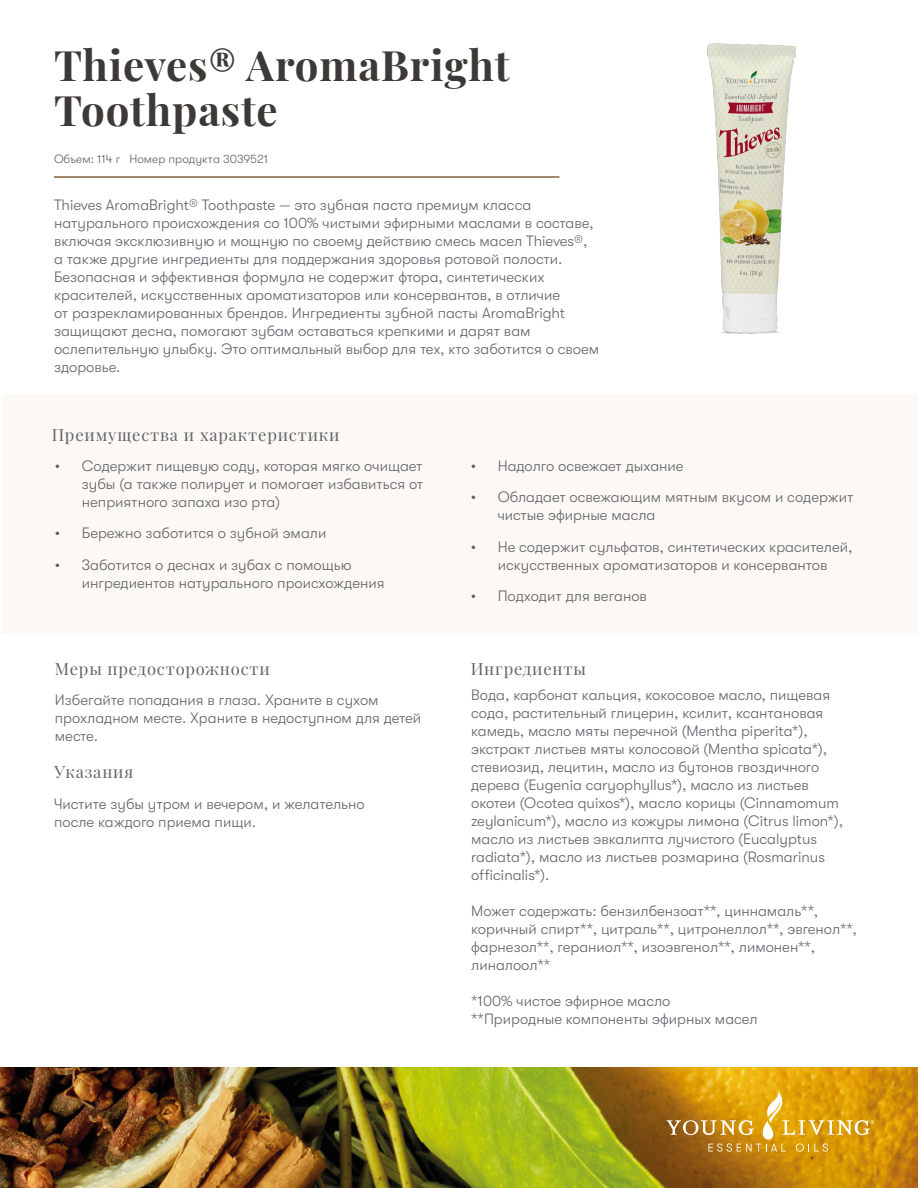
<style>
.page{position:relative;width:918px;height:1188px;background:#fff}
.page>*{position:absolute;margin:0;border:0;box-sizing:border-box;transform-origin:0 0}
.t1{font:700 42px/45px "Playfair Display";letter-spacing:.02em;color:#3d3936}
.t2{font:16.5px "Playfair Display";letter-spacing:.05em;color:#61646a}
.t3{font:300 15px/18px "GT Walsheim Pro";color:#61646a}
.t4{font:300 12px "GT Walsheim Pro";color:#61646a}
</style>
<div class="page">
<div style="left:2px;top:395px;width:916px;height:238px;background:#fcf8f4"></div>
<hr style="left:54px;top:176px;width:505px;height:2px;background:#80623b">
<img style="left:707px;top:43px;width:89px;height:291px">
<img style="left:0;top:1067px;width:918px;height:121px">
<svg style="left:666px;top:1092px;width:208px;height:60px;background:#d39a22"></svg>
<h1 class="t1" style="left:54px;top:39px;width:457px">Thieves® AromaBright<br>Toothpaste</h1>
<p class="t4" style="left:54px;top:152px;width:216px">Объем: 114 г Номер продукта 3039521</p>
<p class="t3" style="left:54px;top:196px;width:547px">Thieves AromaBright® Toothpaste — это зубная паста премиум класса натурального происхождения со 100% чистыми эфирными маслами в составе, включая эксклюзивную и мощную по своему действию смесь масел Thieves®, а также другие ингредиенты для поддержания здоровья ротовой полости.<br>Безопасная и эффективная формула не содержит фтора, синтетических красителей, искусственных ароматизаторов или консервантов, в отличие<br>от разрекламированных брендов. Ингредиенты зубной пасты AromaBright защищают десна, помогают зубам оставаться крепкими и дарят вам ослепительную улыбку. Это оптимальный выбор для тех, кто заботится о своем здоровье.</p>
<p class="t2" style="left:52px;top:422px;width:289px">Преимущества и характеристики</p>
<p class="t3" style="left:82px;top:457px;width:343px;text-align:justify;text-indent:-27px">• Содержит пищевую соду, которая мягко очищает зубы (а также полирует и помогает избавиться от неприятного запаха изо рта)</p>
<p class="t3" style="left:55px;top:524px;width:273px">• Бережно заботится о зубной эмали</p>
<p class="t3" style="left:82px;top:556px;width:304px;text-indent:-27px">• Заботится о деснах и зубах с помощью ингредиентов натурального происхождения</p>
<p class="t2" style="left:55px;top:656px;width:216px">Меры предосторожности</p>
<p class="t3" style="left:55px;top:691px;width:368px">Избегайте попадания в глаза. Храните в сухом прохладном месте. Храните в недоступном для детей месте.</p>
<p class="t2" style="left:55px;top:759px;width:80px">Указания</p>
<p class="t3" style="left:54px;top:795px;width:312px">Чистите зубы утром и вечером, и желательно после каждого приема пищи.</p>
<p class="t3" style="left:471px;top:457px;width:214px">• Надолго освежает дыхание</p>
<p class="t3" style="left:498px;top:488px;width:357px;text-indent:-27px">• Обладает освежающим мятным вкусом и содержит чистые эфирные масла</p>
<p class="t3" style="left:471px;top:538px;width:383px;text-align:center">• Не содержит сульфатов, синтетических красителей, искусственных ароматизаторов и консервантов</p>
<p class="t3" style="left:471px;top:587px;width:178px">• Подходит для веганов</p>
<p class="t2" style="left:471px;top:656px;width:117px">Ингредиенты</p>
<p class="t3" style="left:471px;top:686px;width:373px">Вода, карбонат кальция, кокосовое масло, пищевая сода, растительный глицерин, ксилит, ксантановая камедь, масло мяты перечной (Mentha piperita*), экстракт листьев мяты колосовой (Mentha spicata*), стевиозид, лецитин, масло из бутонов гвоздичного дерева (Eugenia caryophyllus*), масло из листьев окотеи (Ocotea quixos*), масло корицы (Cinnamomum zeylanicum*), масло из кожуры лимона (Citrus limon*), масло из листьев эвкалипта лучистого (Eucalyptus radiata*), масло из листьев розмарина (Rosmarinus officinalis*).</p>
<p class="t3" style="left:471px;top:902px;width:387px">Может содержать: бензилбензоат**, циннамаль**, коричный спирт**, цитраль**, цитронеллол**, эвгенол**, фарнезол**, гераниол**, изоэвгенол**, лимонен**, линалоол**</p>
<p class="t3" style="left:471px;top:992px;width:288px">*100% чистое эфирное масло **Природные компоненты эфирных масел</p>
</div>
